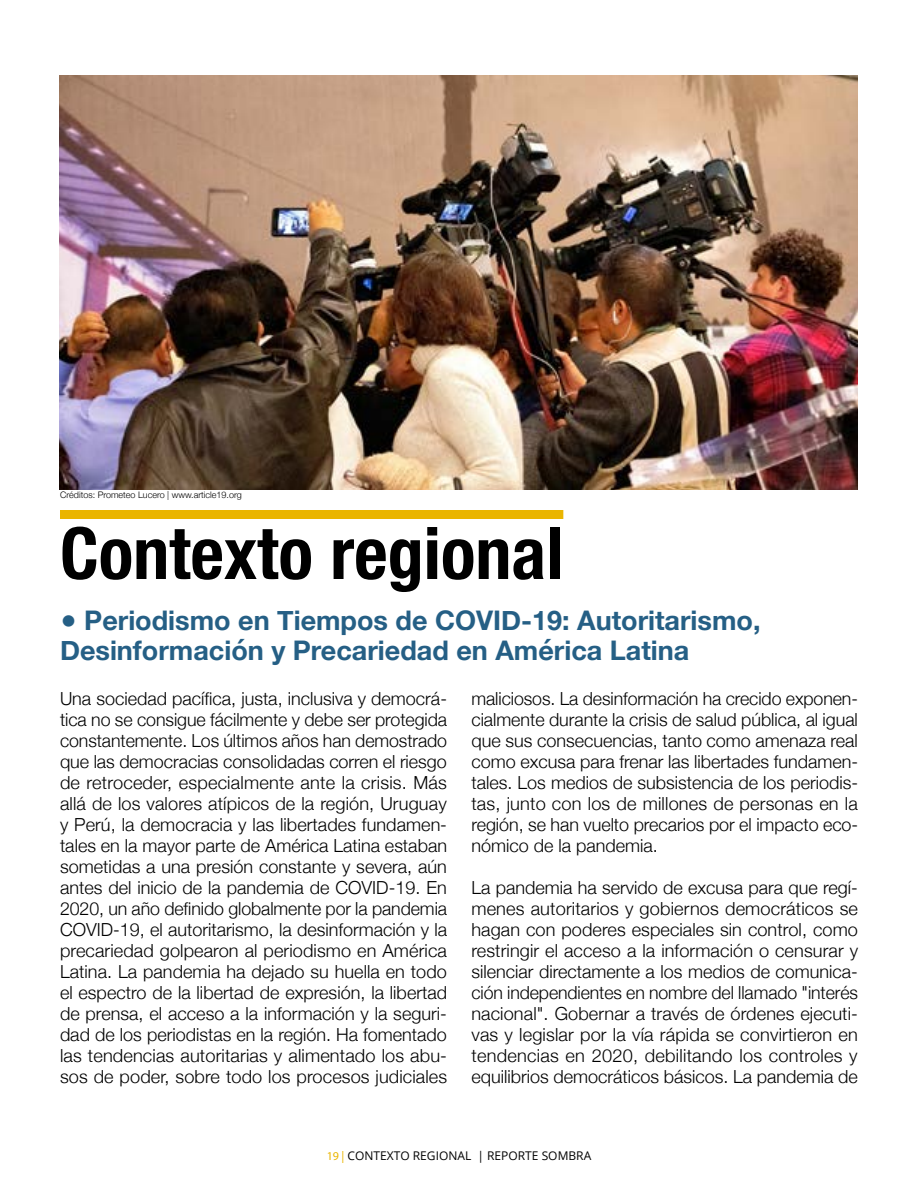
<style>
.page{position:relative;width:918px;height:1188px;background:#fff}
.page>*{position:absolute;margin:0;border:0;box-sizing:border-box;transform-origin:0 0}
.t1{font:700 condensed 72px "Helvetica Neue";color:#000}
.t2{font:700 27px/30px "Helvetica Neue";color:#255f85}
.t3{font:300 18px/21px "Helvetica Neue";color:#000;text-align:justify}
.t4{font:12px "Open Sans";color:#000}
.t5{font:300 9px "Helvetica Neue";color:#000}
.s1{font-family:"Myriad Pro";color:#eab500}
</style>
<div class="page">
<img style="left:60px;top:75px;width:798px;height:414px">
<div style="left:60px;top:510px;width:503px;height:9px;background:#eab500"></div>
<p class="t5" style="left:60px;top:487px;width:183px">Créditos: Prometeo Lucero | www.article19.org</p>
<h1 class="t1" style="left:60px;top:494px;width:505px">Contexto regional</h1>
<h2 class="t2" style="left:60px;top:606px;width:702px">● Periodismo en Tiempos de COVID-19: Autoritarismo,<br>Desinformación y Precariedad en América Latina</h2>
<p class="t3" style="left:60px;top:687px;width:389px">Una sociedad pacífica, justa, inclusiva y democrá&shy;tica no se consigue fácilmente y debe ser protegida constantemente. Los últimos años han demostrado que las democracias consolidadas corren el riesgo de retroceder, especialmente ante la crisis. Más allá de los valores atípicos de la región, Uruguay y Perú, la democracia y las libertades fundamen&shy;tales en la mayor parte de América Latina estaban sometidas a una presión constante y severa, aún antes del inicio de la pandemia de COVID-19. En 2020, un año definido globalmente por la pandemia COVID-19, el autoritarismo, la desinformación y la precariedad golpearon al periodismo en América Latina. La pandemia ha dejado su huella en todo el espectro de la libertad de expresión, la libertad de prensa, el acceso a la información y la seguri&shy;dad de los periodistas en la región. Ha fomentado las tendencias autoritarias y alimentado los abu&shy;sos de poder, sobre todo los procesos judiciales</p>
<p class="t3" style="left:471px;top:687px;width:388px">maliciosos. La desinformación ha crecido exponen&shy;cialmente durante la crisis de salud pública, al igual que sus consecuencias, tanto como amenaza real como excusa para frenar las libertades fundamen&shy;tales. Los medios de subsistencia de los periodis&shy;tas, junto con los de millones de personas en la región, se han vuelto precarios por el impacto eco&shy;nómico de la pandemia.</p>
<p class="t3" style="left:471px;top:876px;width:388px">La pandemia ha servido de excusa para que regí&shy;menes autoritarios y gobiernos democráticos se hagan con poderes especiales sin control, como restringir el acceso a la información o censurar y silenciar directamente a los medios de comunica&shy;ción independientes en nombre del llamado "interés nacional". Gobernar a través de órdenes ejecuti&shy;vas y legislar por la vía rápida se convirtieron en tendencias en 2020, debilitando los controles y equilibrios democráticos básicos. La pandemia de</p>
<p class="t4" style="left:327px;top:1147px;width:137px"><span class="s1">19 |</span> CONTEXTO REGIONAL</p>
<p class="t4" style="left:478px;top:1147px;width:74px">| REPORTE SOM</p>
<p class="t4" style="left:569px;top:1147px;width:24px">BRA</p>
</div>
